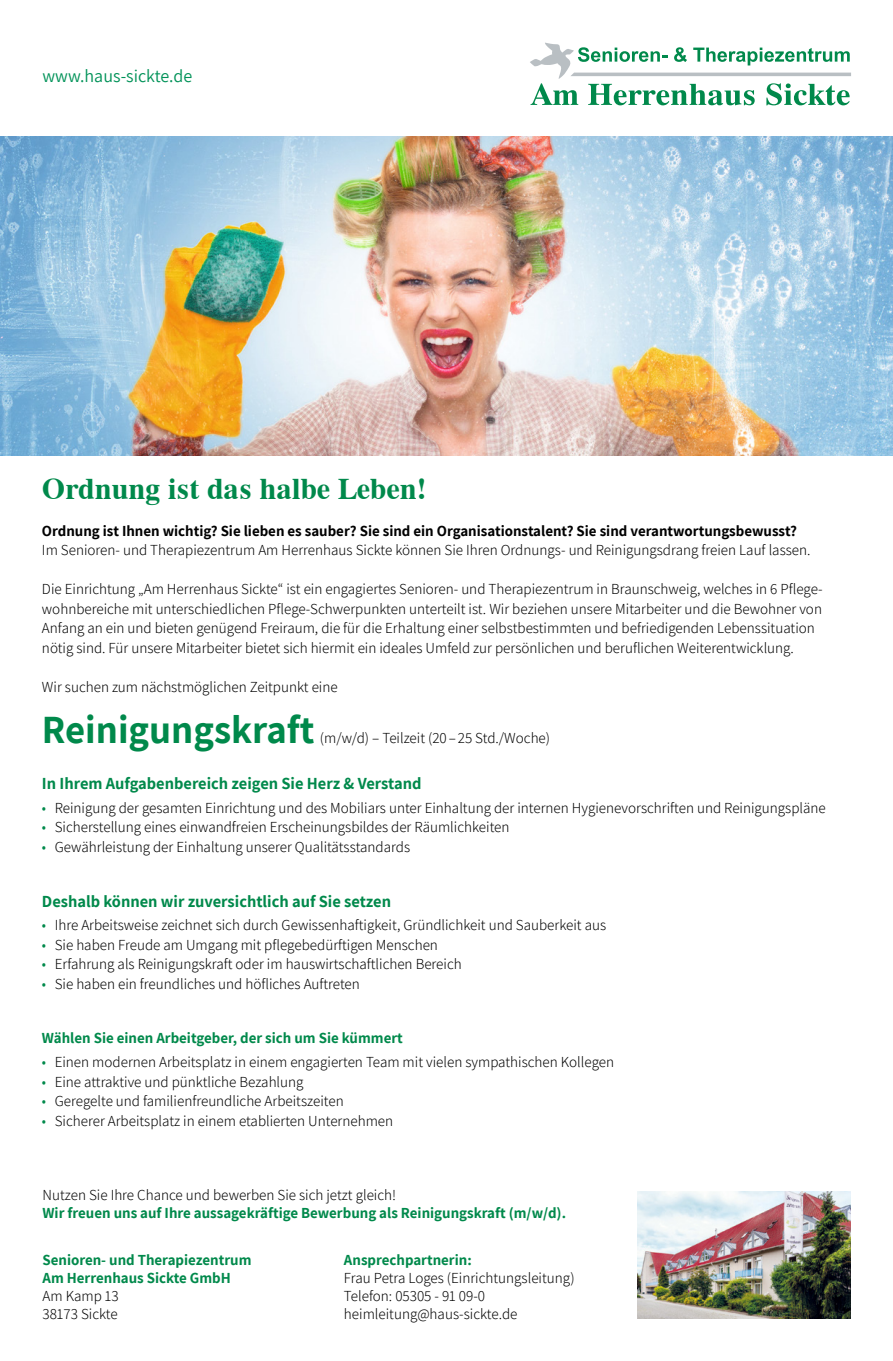
<style>
.page{position:relative;width:893px;height:1361px;background:#fff}
.page>*{position:absolute;margin:0;border:0;box-sizing:border-box;transform-origin:0 0}
.t1{font:700 39px "Assistant";color:#00894b}
.t2{font:700 30px "Dutch 801 BT";color:#00894b}
.t3{font:18px "Assistant";color:#009258}
.t4{font:700 16.5px "Assistant";color:#00894b}
.t5{font:300 15px/18px "Assistant";color:#000}
.t6{font:700 15px/18px "Assistant";color:#00894b}
.t7{font:700 15px "Assistant";color:#000}
.s1{color:#00894b}
</style>
<div class="page">
<img style="left:638px;top:1191px;width:212px;height:128px">
<img style="left:0;top:136px;width:893px;height:319px">
<svg style="left:530px;top:43px;width:321px;height:62px"></svg>
<p class="t3" style="left:43px;top:63px;width:151px">www.haus-sickte.de</p>
<h2 class="t2" style="left:42px;top:471px;width:386px">Ordnung ist das halbe Leben!</h2>
<p class="t7" style="left:42px;top:520px;width:756px">Ordnung ist Ihnen wichtig? Sie lieben es sauber? Sie sind ein Organisationstalent? Sie sind verantwortungsbewusst?</p>
<p class="t5" style="left:42px;top:540px;width:770px">Im Senioren- und Therapiezentrum Am Herrenhaus Sickte können Sie Ihren Ordnungs- und Reinigungsdrang freien Lauf lassen.</p>
<p class="t5" style="left:42px;top:579px;width:782px;line-height:19.5px">Die Einrichtung „Am Herrenhaus Sickte“ ist ein engagiertes Senioren- und Therapiezentrum in Braunschweig, welches in 6 Pflege&shy;wohnbereiche mit unterschiedlichen Pflege-Schwerpunkten unterteilt ist. Wir beziehen unsere Mitarbeiter und die Bewohner von Anfang an ein und bieten genügend Freiraum, die für die Erhaltung einer selbstbestimmten und befriedigenden Lebenssituation nötig sind. Für unsere Mitarbeiter bietet sich hiermit ein ideales Umfeld zur persönlichen und beruflichen Weiterentwicklung.</p>
<p class="t5" style="left:42px;top:677px;width:297px">Wir suchen zum nächstmöglichen Zeitpunkt eine</p>
<h1 class="t1" style="left:42px;top:703px;width:274px">Reinigungskraft</h1>
<p class="t5" style="left:320px;top:728px;width:232px">(m/w/d) – Teilzeit (20 – 25 Std./Woche)</p>
<p class="t4" style="left:42px;top:772px;width:381px">In Ihrem Aufgabenbereich zeigen Sie Herz &amp; Verstand</p>
<p class="t5" style="left:42px;top:798px;width:785px"><span class="s1">•</span> Reinigung der gesamten Einrichtung und des Mobiliars unter Einhaltung der internen Hygienevorschriften und Reinigungspläne</p>
<p class="t5" style="left:42px;top:817px;width:469px"><span class="s1">•</span> Sicherstellung eines einwandfreien Erscheinungsbildes der Räumlichkeiten</p>
<p class="t5" style="left:42px;top:837px;width:370px"><span class="s1">•</span> Gewährleistung der Einhaltung unserer Qualitätsstandards</p>
<p class="t4" style="left:42px;top:890px;width:351px">Deshalb können wir zuversichtlich auf Sie setzen</p>
<p class="t5" style="left:42px;top:915px;width:566px"><span class="s1">•</span> Ihre Arbeitsweise zeichnet sich durch Gewissenhaftigkeit, Gründlichkeit und Sauberkeit aus</p>
<p class="t5" style="left:42px;top:935px;width:397px"><span class="s1">•</span> Sie haben Freude am Umgang mit pflegebedürftigen Menschen</p>
<p class="t5" style="left:42px;top:954px;width:421px"><span class="s1">•</span> Erfahrung als Reinigungskraft oder im hauswirtschaftlichen Bereich</p>
<p class="t5" style="left:42px;top:974px;width:319px"><span class="s1">•</span> Sie haben ein freundliches und höfliches Auftreten</p>
<p class="t6" style="left:42px;top:1029px;width:362px">Wählen Sie einen Arbeitgeber, der sich um Sie kümmert</p>
<p class="t5" style="left:42px;top:1052px;width:574px"><span class="s1">•</span> Einen modernen Arbeitsplatz in einem engagierten Team mit vielen sympathischen Kollegen</p>
<p class="t5" style="left:42px;top:1072px;width:263px"><span class="s1">•</span> Eine attraktive und pünktliche Bezahlung</p>
<p class="t5" style="left:42px;top:1091px;width:303px"><span class="s1">•</span> Geregelte und familienfreundliche Arbeitszeiten</p>
<p class="t5" style="left:42px;top:1111px;width:353px"><span class="s1">•</span> Sicherer Arbeitsplatz in einem etablierten Unternehmen</p>
<p class="t5" style="left:43px;top:1185px;width:355px">Nutzen Sie Ihre Chance und bewerben Sie sich jetzt gleich!</p>
<p class="t6" style="left:43px;top:1203px;width:525px">Wir freuen uns auf Ihre aussagekräftige Bewerbung als Reinigungskraft (m/w/d).</p>
<p class="t6" style="left:43px;top:1250px;width:210px">Senioren- und Therapiezentrum<br>Am Herrenhaus Sickte GmbH</p>
<p class="t5" style="left:43px;top:1286px;width:78px">Am Kamp 13<br>38173 Sickte</p>
<p class="t6" style="left:344px;top:1250px;width:129px">Ansprechpartnerin:</p>
<p class="t5" style="left:344px;top:1268px;width:232px">Frau Petra Loges (Einrichtungsleitung)<br>Telefon: 05305 - 91 09-0 heimleitung@haus-sickte.de</p>
</div>
